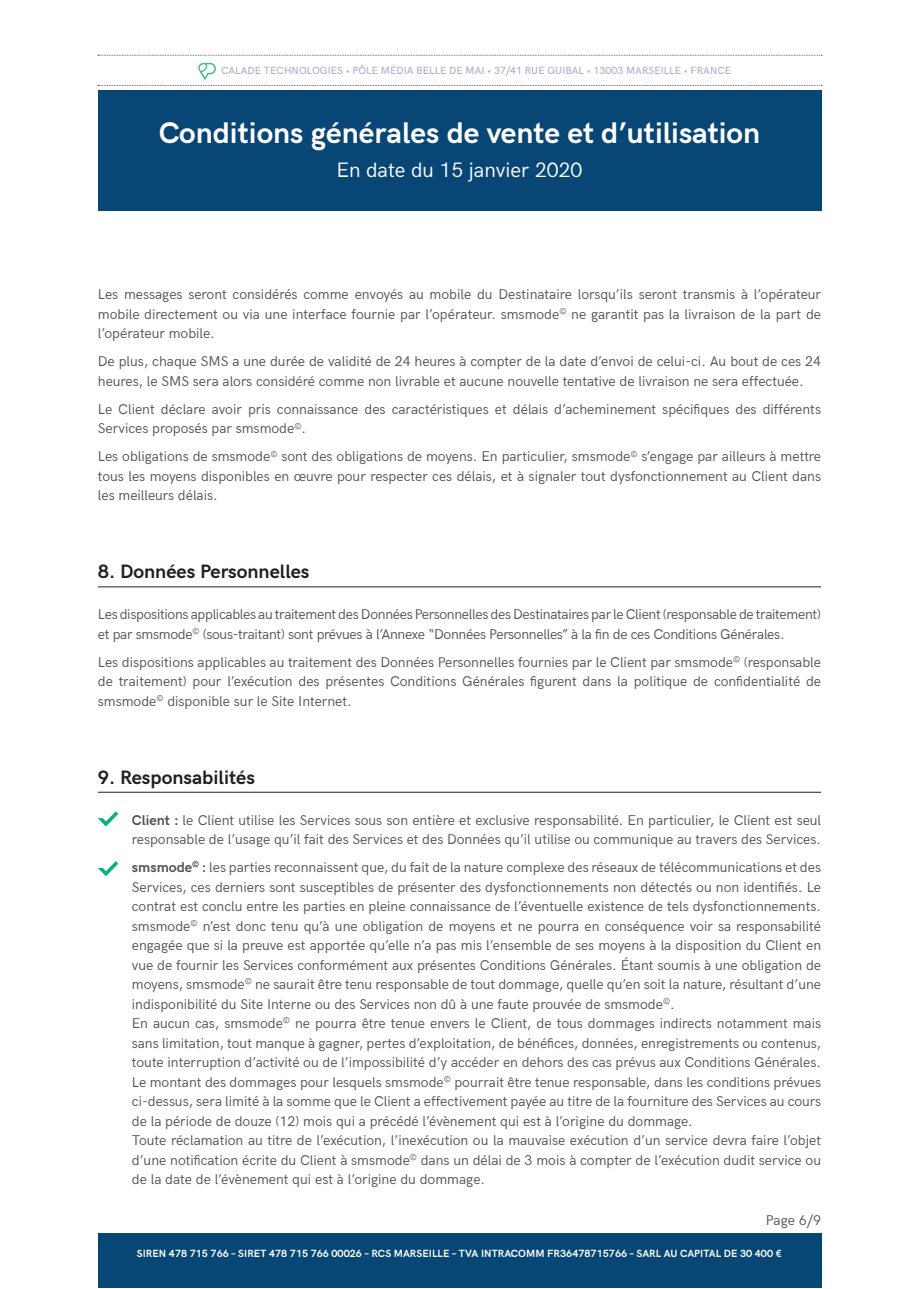
<style>
.page{position:relative;width:919px;height:1289px;background:#fff}
.page>*{position:absolute;margin:0;border:0;box-sizing:border-box;transform-origin:0 0}
.t1{font:700 30px "HK Grotesk";color:#fff}
.t2{font:21px "HK Grotesk";color:#fff}
.t3{font:700 19.5px "HK Grotesk";color:#231f20}
.t4{font:14.25px/19.5px "HK Grotesk";color:#535353;text-align:justify}
.t5{font:14.25px/19.5px "HK Grotesk";letter-spacing:-.02em;color:#535353}
.t6{font:700 10.5px "HK Grotesk";color:#fff}
.t7{font:500 10.5px "HK Grotesk";letter-spacing:.005em;color:#afb0d2}
.s1{font-weight:700}
</style>
<div class="page">
<div style="left:98px;top:90px;width:723px;height:120px;background:#084676"></div>
<div style="left:98px;top:1233px;width:723px;height:54px;background:#084676"></div>
<svg style="left:98px;top:63px;width:724px;height:23px"></svg>
<svg style="left:98px;top:55px;width:724px;height:1px"></svg>
<hr style="left:98px;top:586px;width:723px;height:1px;background:#231f20">
<hr style="left:98px;top:792px;width:723px;height:1px;background:#231f20">
<svg style="left:98px;top:812px;width:21px;height:13px"></svg>
<svg style="left:98px;top:862px;width:21px;height:13px"></svg>
<p class="t7" style="left:221px;top:62px;width:511px">CALADE TECHNOLOGIES • PÔLE MÉDIA BELLE DE MAI • 37/41 RUE GUIBAL • 13003 MARSEILLE • FRANCE</p>
<h1 class="t1" style="left:159px;top:110px;width:603px">Conditions générales de vente et d’utilisation</h1>
<h2 class="t2" style="left:336px;top:154px;width:247px">En date du 15 janvier 2020</h2>
<p class="t4" style="left:98px;top:283px;width:724px">Les messages seront considérés comme envoyés au mobile du Destinataire lorsqu’ils seront transmis à l’opérateur mobile directement ou via une interface fournie par l’opérateur. smsmode<sup>©</sup> ne garantit pas la livraison de la part de l’opérateur mobile.</p>
<p class="t4" style="left:98px;top:350px;width:724px">De plus, chaque SMS a une durée de validité de 24 heures à compter de la date d’envoi de celui-ci. Au bout de ces 24 heures, le SMS sera alors considéré comme non livrable et aucune nouvelle tentative de livraison ne sera effectuée.</p>
<p class="t4" style="left:98px;top:398px;width:724px">Le Client déclare avoir pris connaissance des caractéristiques et délais d’acheminement spécifiques des différents<br>Services proposés par smsmode<sup>©</sup>.</p>
<p class="t4" style="left:98px;top:445px;width:724px">Les obligations de smsmode<sup>©</sup> sont des obligations de moyens. En particulier, smsmode<sup>©</sup> s’engage par ailleurs à mettre tous les moyens disponibles en œuvre pour respecter ces délais, et à signaler tout dysfonctionnement au Client dans les meilleurs délais.</p>
<p class="t3" style="left:98px;top:557px;width:213px">8. Données Personnelles</p>
<p class="t5" style="left:98px;top:603px;width:724px">Les dispositions applicables au traitement des Données Personnelles des Destinataires par le Client (responsable de traitement) et par smsmode<sup>©</sup> (sous-traitant) sont prévues à l’Annexe “Données Personnelles” à la fin de ces Conditions Générales.</p>
<p class="t4" style="left:98px;top:651px;width:724px">Les dispositions applicables au traitement des Données Personnelles fournies par le Client par smsmode<sup>©</sup> (responsable de traitement) pour l’exécution des présentes Conditions Générales figurent dans la politique de confidentialité de smsmode<sup>©</sup> disponible sur le Site Internet.</p>
<p class="t3" style="left:98px;top:762px;width:159px">9. Responsabilités</p>
<p class="t4" style="left:132px;top:808px;width:690px"><span class="s1">Client :</span> le Client utilise les Services sous son entière et exclusive responsabilité. En particulier, le Client est seul responsable de l’usage qu’il fait des Services et des Données qu’il utilise ou communique au travers des Services.</p>
<p class="t4" style="left:132px;top:856px;width:690px"><span class="s1">smsmode</span><sup>©</sup> <span class="s1">:</span> les parties reconnaissent que, du fait de la nature complexe des réseaux de télécommunications et des Services, ces derniers sont susceptibles de présenter des dysfonctionnements non détectés ou non identifiés. Le contrat est conclu entre les parties en pleine connaissance de l’éventuelle existence de tels dysfonctionnements. smsmode<sup>©</sup> n’est donc tenu qu’à une obligation de moyens et ne pourra en conséquence voir sa responsabilité engagée que si la preuve est apportée qu’elle n’a pas mis l’ensemble de ses moyens à la disposition du Client en vue de fournir les Services conformément aux présentes Conditions Générales. Étant soumis à une obligation de moyens, smsmode<sup>©</sup> ne saurait être tenu responsable de tout dommage, quelle qu’en soit la nature, résultant d’une indisponibilité du Site Interne ou des Services non dû à une faute prouvée de smsmode<sup>©</sup>.</p>
<p class="t4" style="left:132px;top:1012px;width:690px">En aucun cas, smsmode<sup>©</sup> ne pourra être tenue envers le Client, de tous dommages indirects notamment mais sans limitation, tout manque à gagner, pertes d’exploitation, de bénéfices, données, enregistrements ou contenus, toute interruption d’activité ou de l’impossibilité d’y accéder en dehors des cas prévus aux Conditions Générales.</p>
<p class="t4" style="left:132px;top:1070px;width:690px">Le montant des dommages pour lesquels smsmode<sup>©</sup> pourrait être tenue responsable, dans les conditions prévues ci-dessus, sera limité à la somme que le Client a effectivement payée au titre de la fourniture des Services au cours de la période de douze (12) mois qui a précédé l’évènement qui est à l’origine du dommage.</p>
<p class="t4" style="left:132px;top:1129px;width:690px">Toute réclamation au titre de l’exécution, l’inexécution ou la mauvaise exécution d’un service devra faire l’objet d’une notification écrite du Client à smsmode<sup>©</sup> dans un délai de 3 mois à compter de l’exécution dudit service ou de la date de l’évènement qui est à l’origine du dommage.</p>
<p class="t4" style="left:766px;top:1208px;width:57px">Page 6/9</p>
<p class="t6" style="left:137px;top:1245px;width:646px">SIREN 478 715 766 – SIRET 478 715 766 00026 – RCS MARSEILLE – TVA INTRACOMM FR36478715766 – SARL AU CAPITAL DE 30 400 €</p>
</div>
